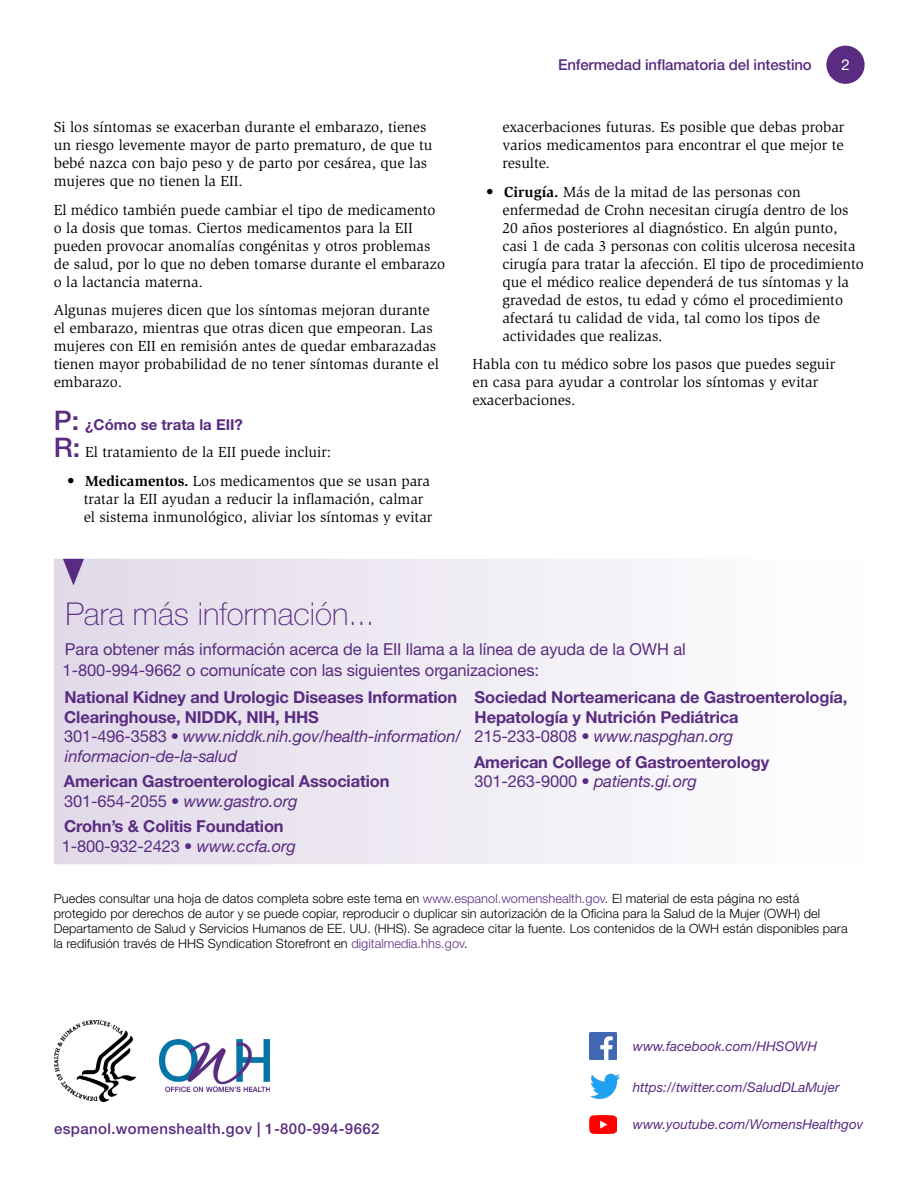
<style>
.page{position:relative;width:918px;height:1188px;background:#fff}
.page>*{position:absolute;margin:0;border:0;box-sizing:border-box;transform-origin:0 0}
.t1{font:100 31.5px "Helvetica Neue LT Std";color:#592c81}
.P_more_info{font:700 16.5px/19.5px "Helvetica Neue LT Std";letter-spacing:-.01em;color:#592c81}
.P_more_info-2{font:italic 16.5px/19.5px "Helvetica Neue LT Std";letter-spacing:-.01em;color:#592c81}
.P_more_info-3{font:16.5px/21px "Helvetica Neue LT Std";letter-spacing:-.005em;color:#592c81}
.t2{font:15px/18px "Slimbach Std";color:#000}
.P_contact_infor{font:500 15px "Helvetica Neue LT Std";letter-spacing:.025em;color:#592c81}
.P_contact_infor-2{font:500 15px "Helvetica Neue LT Std";letter-spacing:-.01em;color:#592c81}
.t3{font:700 15px "Helvetica Neue LT Std";color:#592c81}
.t4{font:15px "Helvetica Neue LT Std";color:#fff}
.P_social_media{font:italic 13.5px "Helvetica Neue LT Std";color:#592c81}
.P_copyright{font:300 12.75px/15px "Helvetica Neue LT Std";letter-spacing:.005em;color:#000}
.s1{font-weight:500;font-size:27px}
.s2{font-family:"Helvetica Neue LT Std";font-weight:500;font-size:27px;color:#592c81}
.s3{font-weight:700}
.s4{font-style:normal}
.s5{font-style:italic}
.s6{color:#592c81}
</style>
<div class="page">
<div style="left:826px;top:46px;width:39px;height:38px;background:#592c81;border-radius:50%"></div>
<img style="left:54px;top:558px;width:612px;height:306px">
<img style="left:590px;top:1033px;width:26px;height:26px">
<img style="left:590px;top:1073px;width:30px;height:27px">
<img style="left:590px;top:1115px;width:26px;height:19px">
<img style="left:54px;top:1020px;width:83px;height:82px">
<img style="left:159px;top:1040px;width:110px;height:52px">
<p class="t2" style="left:54px;top:118px;width:380px">Si los síntomas se exacerban durante el embarazo, tienes un riesgo levemente mayor de parto prematuro, de que tu bebé nazca con bajo peso y de parto por cesárea, que las mujeres que no tienen la EII.</p>
<p class="t2" style="left:54px;top:201px;width:393px">El médico también puede cambiar el tipo de medicamento o la dosis que tomas. Ciertos medicamentos para la EII pueden provocar anomalías congénitas y otros problemas de salud, por lo que no deben tomarse durante el embarazo o la lactancia materna.</p>
<p class="t2" style="left:54px;top:301px;width:387px">Algunas mujeres dicen que los síntomas mejoran durante el embarazo, mientras que otras dicen que empeoran. Las mujeres con EII en remisión antes de quedar embarazadas tienen mayor probabilidad de no tener síntomas durante el embarazo.</p>
<h2 class="t3" style="left:54px;top:416px;width:191px"><span class="s1">P:</span> ¿Cómo se trata la EII?</h2>
<p class="t2" style="left:54px;top:443px;width:279px"><span class="s2">R:</span> El tratamiento de la EII puede incluir:</p>
<p class="t2" style="left:84px;top:472px;width:350px;text-indent:-16px">• <span class="s3">Medicamentos.</span> Los medicamentos que se usan para tratar la EII ayudan a reducir la inflamación, calmar el sistema inmunológico, aliviar los síntomas y evitar</p>
<p class="P_contact_infor-2" style="left:558px;top:56px;width:255px">Enfermedad inflamatoria del intestino</p>
<p class="t4" style="left:841px;top:56px;width:10px">2</p>
<p class="t2" style="left:502px;top:118px;width:343px;text-align:justify">exacerbaciones futuras. Es posible que debas probar varios medicamentos para encontrar el que mejor te resulte.</p>
<p class="t2" style="left:502px;top:183px;width:363px;text-indent:-16px">• <span class="s3">Cirugía.</span> Más de la mitad de las personas con enfermedad de Crohn necesitan cirugía dentro de los 20 años posteriores al diagnóstico. En algún punto, casi 1 de cada 3 personas con colitis ulcerosa necesita cirugía para tratar la afección. El tipo de procedimiento que el médico realice dependerá de tus síntomas y la gravedad de estos, tu edad y cómo el procedimiento afectará tu calidad de vida, tal como los tipos de actividades que realizas.</p>
<p class="t2" style="left:472px;top:355px;width:364px">Habla con tu médico sobre los pasos que puedes seguir en casa para ayudar a controlar los síntomas y evitar exacerbaciones.</p>
<h3 class="t1" style="left:65px;top:596px;width:311px">Para más información...</h3>
<p class="P_more_info-3" style="left:63px;top:639px;width:625px">Para obtener más información acerca de la EII llama a la línea de ayuda de la OWH al<br>1-800-994-9662 o comunícate con las siguientes organizaciones:</p>
<p class="P_more_info" style="left:64px;top:687px;width:394px">National Kidney and Urologic Diseases Information<br>Clearinghouse, NIDDK, NIH, HHS</p>
<p class="P_more_info-2" style="left:64px;top:726px;width:398px"><span class="s4">301-496-3583 •</span> www.niddk.nih.gov/health-information/ informacion-de-la-salud</p>
<p class="P_more_info" style="left:64px;top:771px;width:327px">American Gastroenterological Association</p>
<p class="P_more_info-2" style="left:64px;top:791px;width:235px"><span class="s4">301-654-2055 •</span> www.gastro.org</p>
<p class="P_more_info" style="left:64px;top:816px;width:221px">Crohn’s &amp; Colitis Foundation</p>
<p class="P_more_info-3" style="left:62px;top:835px;width:236px">1-800-932-2423 • <span class="s5">www.ccfa.org</span></p>
<p class="P_more_info" style="left:475px;top:687px;width:374px">Sociedad Norteamericana de Gastroenterología,<br>Hepatología y Nutrición Pediátrica</p>
<p class="P_more_info-2" style="left:474px;top:726px;width:260px"><span class="s4">215-233-0808 •</span> www.naspghan.org</p>
<p class="P_more_info" style="left:474px;top:752px;width:297px">American College of Gastroenterology</p>
<p class="P_more_info-2" style="left:474px;top:771px;width:224px"><span class="s4">301-263-9000 •</span> patients.gi.org</p>
<p class="P_copyright" style="left:54px;top:891px;width:795px">Puedes consultar una hoja de datos completa sobre este tema en <span class="s6">www.espanol.womenshealth.gov</span>. El material de esta página no está protegido por derechos de autor y se puede copiar, reproducir o duplicar sin autorización de la Oficina para la Salud de la Mujer (OWH) del Departamento de Salud y Servicios Humanos de EE. UU. (HHS). Se agradece citar la fuente. Los contenidos de la OWH están disponibles para la redifusión través de HHS Syndication Storefront en <span class="s6">digitalmedia.hhs.gov</span>.</p>
<p class="P_social_media" style="left:633px;top:1038px;width:186px">www.facebook.com/HHSOWH</p>
<p class="P_contact_infor" style="left:54px;top:1119px;width:327px">espanol.womenshealth.gov | 1-800-994-9662</p>
<p class="P_social_media" style="left:633px;top:1079px;width:208px">https://twitter.com/SaludDLaMujer</p>
<p class="P_social_media" style="left:633px;top:1116px;width:232px">www.youtube.com/WomensHealthgov</p>
</div>
